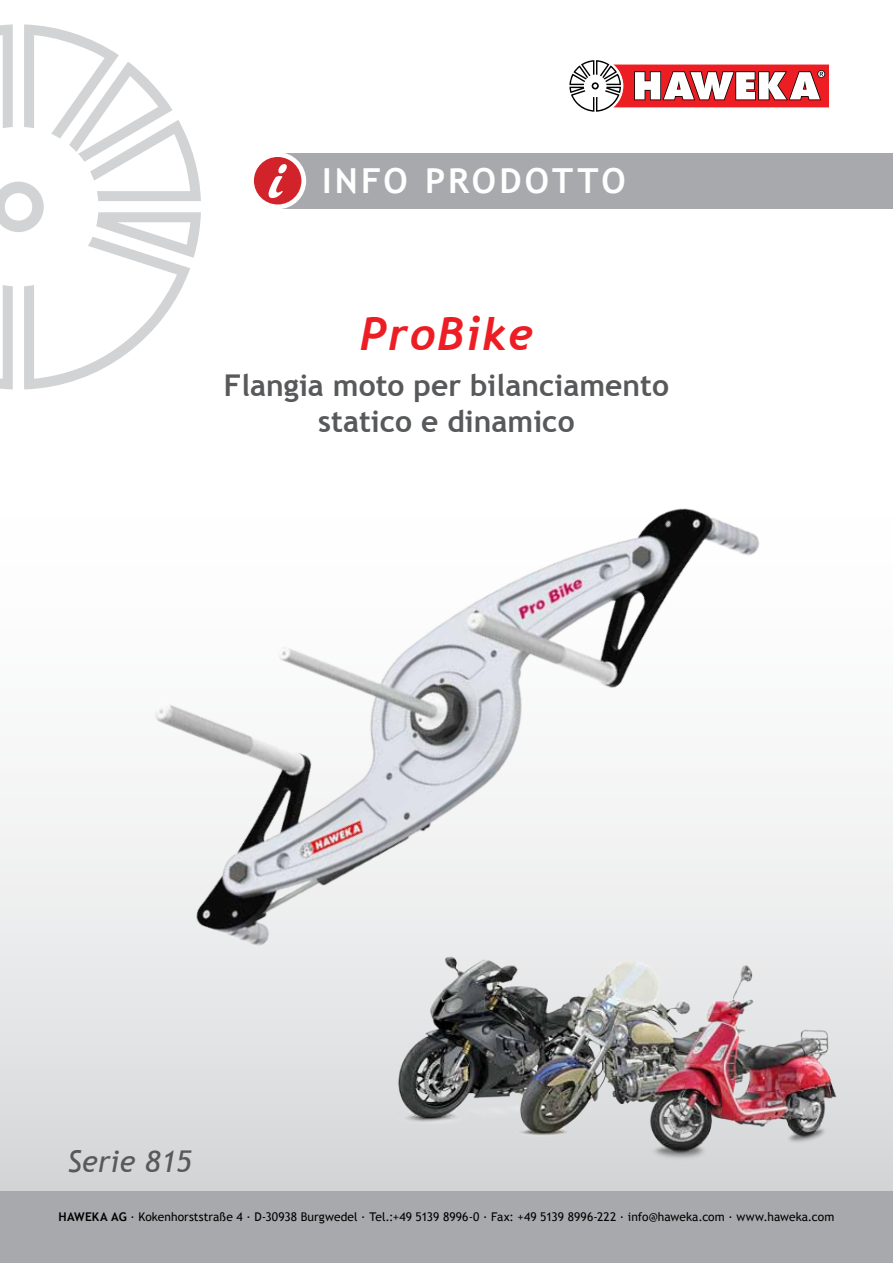
<style>
.page{position:relative;width:893px;height:1263px;background:#fff}
.page>*{position:absolute;margin:0;border:0;box-sizing:border-box;transform-origin:0 0}
.t1{font:italic 700 45px "Trebuchet";letter-spacing:.04em;color:#ed1d24}
.t2{font:700 34.5px "Trebuchet MS";letter-spacing:.09em;color:#fff}
.t3{font:700 30px/36px "Trebuchet MS";color:#58595b;text-align:center}
.t4{font:italic 30px "Trebuchet MS";color:#58595b}
.t5{font:12px "Trebuchet MS";letter-spacing:.005em;color:#000}
.s1{font-weight:700}
</style>
<div class="page">
<div style="left:276px;top:153px;width:617px;height:55px;background:#a7a9ac"></div>
<div style="left:249px;top:152px;width:57px;height:57px;background:#fff;border-radius:50%"></div>
<div style="left:254px;top:157px;width:47px;height:47px;background:#d2232a;border-radius:50%"></div>
<svg style="left:268px;top:164px;width:19px;height:34px"></svg>
<div style="left:0;top:1191px;width:893px;height:72px;background:#a7a9ac"></div>
<svg style="left:0;top:24px;width:201px;height:365px"></svg>
<svg style="left:569px;top:60px;width:260px;height:52px"></svg>
<div style="left:0;top:423px;width:893px;height:767px;background:linear-gradient(to bottom,#fff,#dadbdd)"></div>
<img style="left:377px;top:944px;width:479px;height:227px">
<img style="left:101px;top:498px;width:710px;height:466px">
<h2 class="t2" style="left:322px;top:159px;width:305px">INFO PRODOTTO</h2>
<h1 class="t1" style="left:360px;top:307px;width:175px">ProBike</h1>
<h3 class="t3" style="left:224px;top:368px;width:447px">Flangia moto per bilanciamento statico e dinamico</h3>
<h3 class="t4" style="left:67px;top:1144px;width:126px">Serie 815</h3>
<p class="t5" style="left:59px;top:1209px;width:777px"><span class="s1">HAWEKA AG</span> · Kokenhorststraße 4 · D-30938 Burgwedel · Tel.:+49 5139 8996-0 · Fax: +49 5139 8996-222 · info@haweka.com · www.haweka.com</p>
</div>
